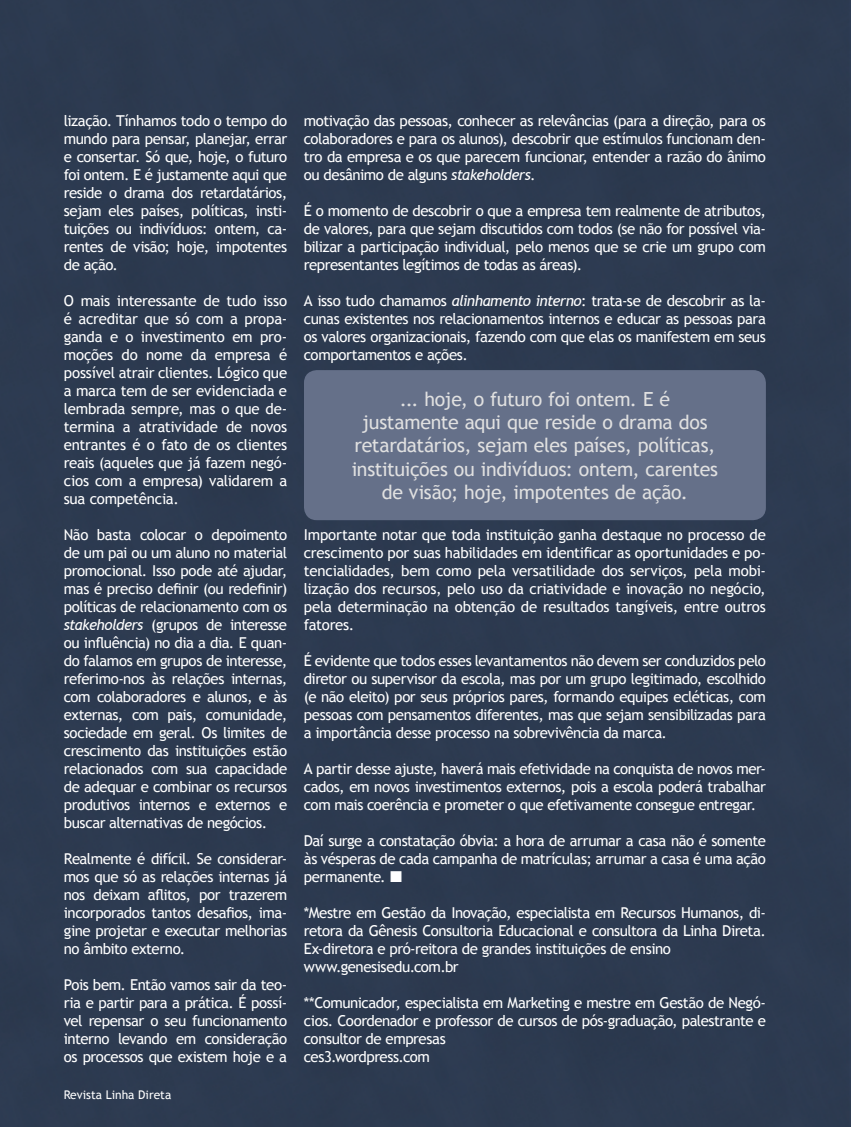
<style>
.page{position:relative;width:851px;height:1127px;background:#fff}
.page>*{position:absolute;margin:0;border:0;box-sizing:border-box;transform-origin:0 0}
.t1{font:19.5px/23.4px "Trebuchet MS";letter-spacing:-.015em;color:#e0e0e0;text-align:center}
.t2{font:15px/18px "Trebuchet MS";letter-spacing:-.03em;color:#fff;text-align:justify}
.t3{font:12px "Trebuchet MS";color:#fff}
.s1{font-style:italic}
</style>
<div class="page">
<div style="left:0;top:0;width:850px;height:1127px;background:#2d3a50"></div>
<div style="left:304px;top:370px;width:461px;height:150px;background:#657089;border-radius:13px"></div>
<svg style="left:390px;top:871px;width:11px;height:11px"></svg>
<p class="t2" style="left:64px;top:112px;width:225px">lização. Tínhamos todo o tempo do mundo para pensar, planejar, errar e consertar. Só que, hoje, o futuro foi ontem. E é justamente aqui que reside o drama dos retardatários, sejam eles países, políticas, insti&shy;tuições ou indivíduos: ontem, ca&shy;rentes de visão; hoje, impotentes de ação.</p>
<p class="t2" style="left:64px;top:292px;width:225px">O mais interessante de tudo isso é acreditar que só com a propa&shy;ganda e o investimento em pro&shy;moções do nome da empresa é possível atrair clientes. Lógico que a marca tem de ser evidenciada e lembrada sempre, mas o que de&shy;termina a atratividade de novos entrantes é o fato de os clientes reais (aqueles que já fazem negó&shy;cios com a empresa) validarem a sua competência.</p>
<p class="t2" style="left:64px;top:526px;width:225px">Não basta colocar o depoimento de um pai ou um aluno no material promocional. Isso pode até ajudar, mas é preciso definir (ou redefinir) políticas de relacionamento com os <span class="s1">stakeholders</span> (grupos de interesse ou influência) no dia a dia. E quan&shy;do falamos em grupos de interesse, referimo-nos às relações internas, com colaboradores e alunos, e às externas, com pais, comunidade, sociedade em geral. Os limites de crescimento das instituições estão relacionados com sua capacidade de adequar e combinar os recursos produtivos internos e externos e buscar alternativas de negócios.</p>
<p class="t2" style="left:64px;top:850px;width:225px">Realmente é difícil. Se considerar&shy;mos que só as relações internas já nos deixam aflitos, por trazerem incorporados tantos desafios, ima&shy;gine projetar e executar melhorias no âmbito externo.</p>
<p class="t2" style="left:64px;top:976px;width:225px">Pois bem. Então vamos sair da teo&shy;ria e partir para a prática. É possí&shy;vel repensar o seu funcionamento interno levando em consideração os processos que existem hoje e a</p>
<p class="t3" style="left:64px;top:1088px;width:109px">Revista Linha Direta</p>
<p class="t2" style="left:304px;top:112px;width:463px">motivação das pessoas, conhecer as relevâncias (para a direção, para os colaboradores e para os alunos), descobrir que estímulos funcionam den&shy;tro da empresa e os que parecem funcionar, entender a razão do ânimo ou desânimo de alguns <span class="s1">stakeholders</span>.</p>
<p class="t2" style="left:304px;top:202px;width:463px">É o momento de descobrir o que a empresa tem realmente de atributos, de valores, para que sejam discutidos com todos (se não for possível via&shy;bilizar a participação individual, pelo menos que se crie um grupo com representantes legítimos de todas as áreas).</p>
<p class="t2" style="left:304px;top:292px;width:463px">A isso tudo chamamos <span class="s1">alinhamento interno</span>: trata-se de descobrir as la&shy;cunas existentes nos relacionamentos internos e educar as pessoas para os valores organizacionais, fazendo com que elas os manifestem em seus comportamentos e ações.</p>
<h1 class="t1" style="left:351px;top:387px;width:368px">... hoje, o futuro foi ontem. E é justamente aqui que reside o drama dos retardatários, sejam eles países, políticas, instituições ou indivíduos: ontem, carentes de visão; hoje, impotentes de ação.</h1>
<p class="t2" style="left:304px;top:526px;width:463px">Importante notar que toda instituição ganha destaque no processo de crescimento por suas habilidades em identificar as oportunidades e po&shy;tencialidades, bem como pela versatilidade dos serviços, pela mobi&shy;lização dos recursos, pelo uso da criatividade e inovação no negócio, pela determinação na obtenção de resultados tangíveis, entre outros fatores.</p>
<p class="t2" style="left:304px;top:652px;width:463px">É evidente que todos esses levantamentos não devem ser conduzidos pelo diretor ou supervisor da escola, mas por um grupo legitimado, escolhido (e não eleito) por seus próprios pares, formando equipes ecléticas, com pessoas com pensamentos diferentes, mas que sejam sensibilizadas para a importância desse processo na sobrevivência da marca.</p>
<p class="t2" style="left:304px;top:760px;width:463px">A partir desse ajuste, haverá mais efetividade na conquista de novos mer&shy;cados, em novos investimentos externos, pois a escola poderá trabalhar com mais coerência e prometer o que efetivamente consegue entregar.</p>
<p class="t2" style="left:304px;top:832px;width:463px">Daí surge a constatação óbvia: a hora de arrumar a casa não é somente às vésperas de cada campanha de matrículas; arrumar a casa é uma ação permanente.</p>
<p class="t2" style="left:304px;top:904px;width:463px;text-align:left">*Mestre em Gestão da Inovação, especialista em Recursos Humanos, di&shy;retora da Gênesis Consultoria Educacional e consultora da Linha Direta.<br>Ex-diretora e pró-reitora de grandes instituições de ensino www.genesisedu.com.br</p>
<p class="t2" style="left:304px;top:994px;width:463px;text-align:left">**Comunicador, especialista em Marketing e mestre em Gestão de Negó&shy;cios. Coordenador e professor de cursos de pós-graduação, palestrante e consultor de empresas<br>ces3.wordpress.com</p>
</div>
